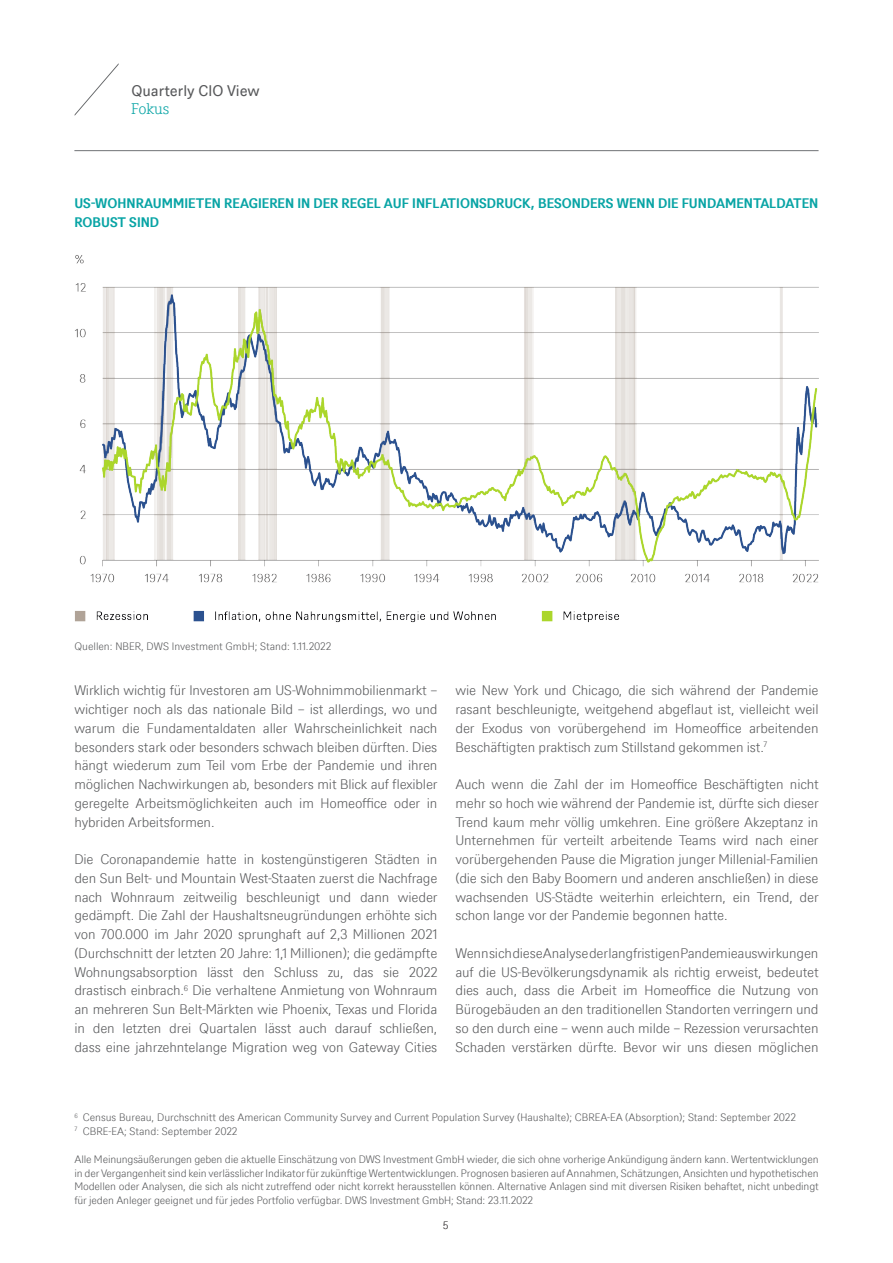
<style>
.page{position:relative;width:893px;height:1263px;background:#fff}
.page>*{position:absolute;margin:0;border:0;box-sizing:border-box;transform-origin:0 0}
.t1{font:15px "DWS Sans TT";color:#57585a}
.t2{font:300 15px "DWS Slab TT";letter-spacing:-.01em;color:#08a4a5}
.Fließtext_Initial{font:300 13.5px/18.8px "DWS Sans TT";letter-spacing:-.015em;color:#57585a;text-align:justify}
.Charttext{font:700 13.5px/18.8px "DWS Sans TT";color:#08a4a5}
.Disclaimerzusatz{font:300 10.5px/13.5px "DWS Sans TT";letter-spacing:-.005em;color:#57585a;text-align:justify}
.t3{font:300 10.5px "DWS Sans TT";color:#231f20}
</style>
<div class="page">
<svg style="left:75px;top:63px;width:44px;height:53px"></svg>
<hr style="left:74px;top:150px;width:744px;height:1px;background:#808285">
<img style="left:75px;top:255px;width:744px;height:367px">
<p class="t1" style="left:131px;top:80px;width:130px">Quarterly CIO View</p>
<p class="t2" style="left:131px;top:99px;width:40px">Fokus</p>
<p class="Charttext" style="left:74px;top:193px;width:745px">US-WOHNRAUMMIETEN REAGIEREN IN DER REGEL AUF INFLATIONSDRUCK, BESONDERS WENN DIE FUNDAMENTALDATEN<br>ROBUST SIND</p>
<p class="Disclaimerzusatz" style="left:75px;top:638px;width:258px">Quellen: NBER, DWS Investment GmbH; Stand: 1.11.2022</p>
<p class="Fließtext_Initial" style="left:74px;top:680px;width:365px">Wirklich wichtig für Investoren am US-Wohnimmobilienmarkt – wichtiger noch als das nationale Bild – ist allerdings, wo und warum die Fundamentaldaten aller Wahrscheinlichkeit nach besonders stark oder besonders schwach bleiben dürften. Dies hängt wiederum zum Teil vom Erbe der Pandemie und ihren möglichen Nachwirkungen ab, besonders mit Blick auf flexibler geregelte Arbeitsmöglichkeiten auch im Homeoffice oder in hybriden Arbeitsformen.</p>
<p class="Fließtext_Initial" style="left:74px;top:849px;width:365px">Die Coronapandemie hatte in kostengünstigeren Städten in den Sun Belt- und Mountain West-Staaten zuerst die Nachfrage nach Wohnraum zeitweilig beschleunigt und dann wieder gedämpft. Die Zahl der Haushaltsneugründungen erhöhte sich von 700.000 im Jahr 2020 sprunghaft auf 2,3 Millionen 2021 (Durchschnitt der letzten 20 Jahre: 1,1 Millionen); die gedämpfte Wohnungsabsorption lässt den Schluss zu, das sie 2022 drastisch einbrach.<sup>6</sup> Die verhaltene Anmietung von Wohnraum an mehreren Sun Belt-Märkten wie Phoenix, Texas und Florida in den letzten drei Quartalen lässt auch darauf schließen, dass eine jahrzehntelange Migration weg von Gateway Cities</p>
<p class="Fließtext_Initial" style="left:455px;top:680px;width:365px">wie New York und Chicago, die sich während der Pandemie rasant beschleunigte, weitgehend abgeflaut ist, vielleicht weil der Exodus von vorübergehend im Homeoffice arbeitenden Beschäftigten praktisch zum Stillstand gekommen ist.<sup>7</sup></p>
<p class="Fließtext_Initial" style="left:455px;top:774px;width:365px">Auch wenn die Zahl der im Homeoffice Beschäftigten nicht mehr so hoch wie während der Pandemie ist, dürfte sich dieser Trend kaum mehr völlig umkehren. Eine größere Akzeptanz in Unternehmen für verteilt arbeitende Teams wird nach einer vorübergehenden Pause die Migration junger Millenial-Familien (die sich den Baby Boomern und anderen anschließen) in diese wachsenden US-Städte weiterhin erleichtern, ein Trend, der schon lange vor der Pandemie begonnen hatte.</p>
<p class="Fließtext_Initial" style="left:455px;top:943px;width:365px">Wenn sich diese Analyse der langfristigen Pandemieauswirkungen auf die US-Bevölkerungsdynamik als richtig erweist, bedeutet dies auch, dass die Arbeit im Homeoffice die Nutzung von Bürogebäuden an den traditionellen Standorten verringern und so den durch eine – wenn auch milde – Rezession verursachten Schaden verstärken dürfte. Bevor wir uns diesen möglichen</p>
<p class="Disclaimerzusatz" style="left:74px;top:1110px;width:723px"><sup>6</sup> Census Bureau, Durchschnitt des American Community Survey and Current Population Survey (Haushalte); CBREA-EA (Absorption); Stand: September 2022</p>
<p class="Disclaimerzusatz" style="left:74px;top:1124px;width:165px"><sup>7</sup> CBRE-EA; Stand: September 2022</p>
<p class="Disclaimerzusatz" style="left:74px;top:1152px;width:746px">Alle Meinungsäußerungen geben die aktuelle Einschätzung von DWS Investment GmbH wieder, die sich ohne vorherige Ankündigung ändern kann. Wertentwicklungen in der Vergangenheit sind kein verlässlicher Indikator für zukünftige Wertentwicklungen. Prognosen basieren auf Annahmen, Schätzungen, Ansichten und hypothetischen Modellen oder Analysen, die sich als nicht zutreffend oder nicht korrekt herausstellen können. Alternative Anlagen sind mit diversen Risiken behaftet, nicht unbedingt für jeden Anleger geeignet und für jedes Portfolio verfügbar. DWS Investment GmbH; Stand: 23.11.2022</p>
<p class="t3" style="left:443px;top:1218px;width:7px">5</p>
</div>
